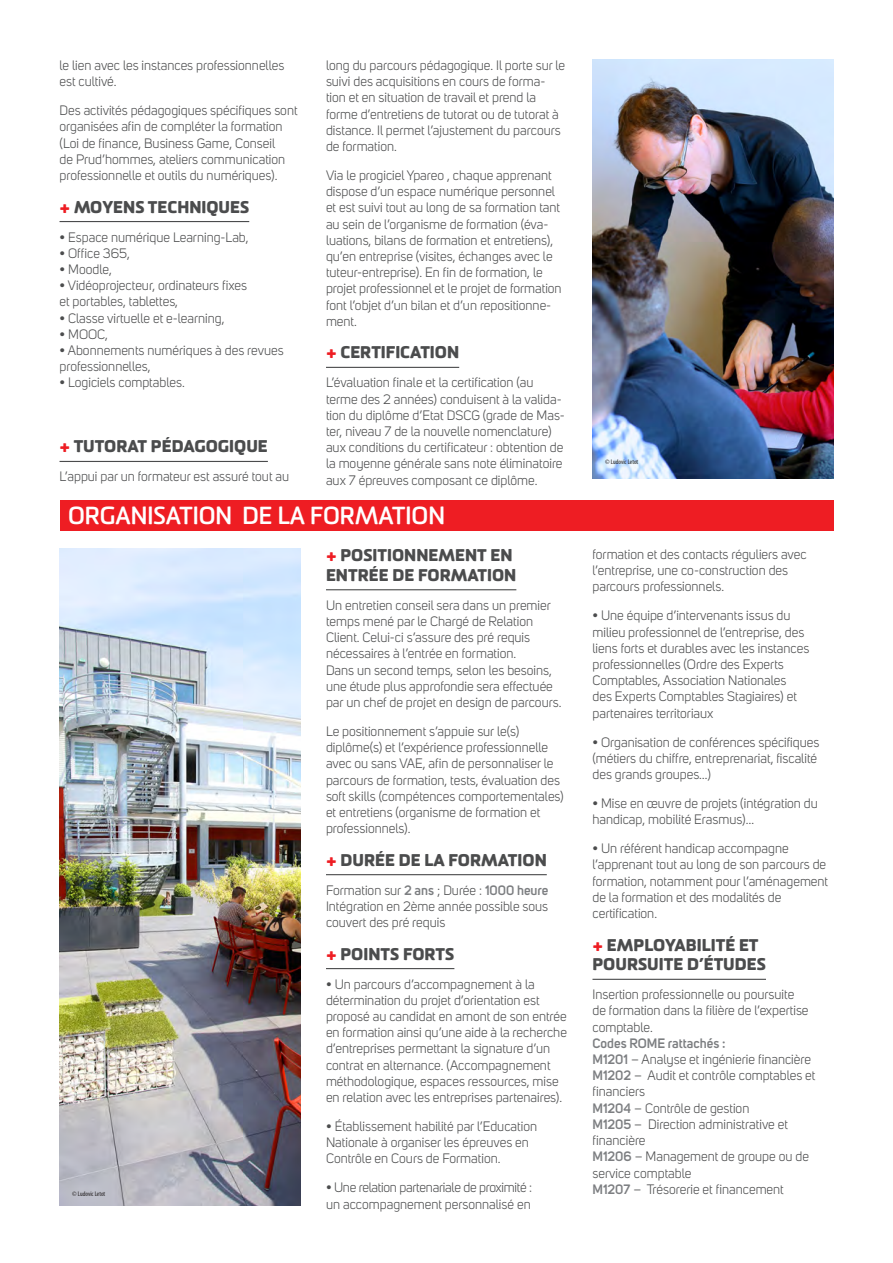
<style>
.page{position:relative;width:893px;height:1263px;background:#fff}
.page>*{position:absolute;margin:0;border:0;box-sizing:border-box;transform-origin:0 0}
.t1{font:700 24px "Sommet Rounded";color:#fff}
.t2{font:800 16.5px/19.8px "Sommet Rounded";color:#4b4c4d}
.t3{font:13.5px/16.2px "Uni Sans";color:#4b4c4d}
.t4{font:13.5px/16.2px "Uni Sans";letter-spacing:-.02em;color:#4b4c4d}
.t5{font:condensed 6.75px "Myriad Pro";color:#231f20}
.s1{color:#ee1d23}
.s2{font-weight:600;color:#7c7e81}
</style>
<div class="page">
<hr style="left:60px;top:221px;width:189px;height:1px;background:#4b4c4d">
<hr style="left:60px;top:461px;width:208px;height:1px;background:#4b4c4d">
<hr style="left:326px;top:367px;width:133px;height:1px;background:#4b4c4d">
<img style="left:592px;top:60px;width:241px;height:419px">
<hr style="left:326px;top:589px;width:190px;height:1px;background:#4b4c4d">
<hr style="left:326px;top:874px;width:221px;height:1px;background:#4b4c4d">
<hr style="left:326px;top:968px;width:128px;height:1px;background:#4b4c4d">
<hr style="left:592px;top:979px;width:174px;height:1px;background:#4b4c4d">
<div style="left:60px;top:499px;width:773px;height:31px;background:#ee1d23"></div>
<img style="left:60px;top:549px;width:240px;height:656px">
<p class="t3" style="left:60px;top:57px;width:226px">le lien avec les instances professionnelles est cultivé.</p>
<p class="t3" style="left:60px;top:103px;width:240px">Des activités pédagogiques spécifiques sont organisées afin de compléter la formation (Loi de finance, Business Game, Conseil<br>de Prud’hommes, ateliers communication professionnelle et outils du numériques).</p>
<p class="t2" style="left:60px;top:196px;width:191px"><span class="s1">+</span> MOYENS TECHNIQUES</p>
<p class="t3" style="left:60px;top:229px;width:191px">• Espace numérique Learning-Lab,</p>
<p class="t3" style="left:60px;top:245px;width:72px">• Office 365,</p>
<p class="t3" style="left:60px;top:261px;width:54px">• Moodle,</p>
<p class="t3" style="left:60px;top:277px;width:189px">• Vidéoprojecteur, ordinateurs fixes et portables, tablettes,</p>
<p class="t3" style="left:60px;top:310px;width:166px">• Classe virtuelle et e-learning,</p>
<p class="t3" style="left:60px;top:326px;width:50px">• MOOC,</p>
<p class="t3" style="left:60px;top:342px;width:226px">• Abonnements numériques à des revues professionnelles,</p>
<p class="t3" style="left:60px;top:375px;width:127px">• Logiciels comptables.</p>
<p class="t2" style="left:60px;top:436px;width:210px"><span class="s1">+</span> TUTORAT PÉDAGOGIQUE</p>
<p class="t3" style="left:60px;top:469px;width:231px">L’appui par un formateur est assuré tout au</p>
<p class="t3" style="left:326px;top:57px;width:241px">long du parcours pédagogique. Il porte sur le suivi des acquisitions en cours de forma&shy;tion et en situation de travail et prend la forme d’entretiens de tutorat ou de tutorat à distance. Il permet l’ajustement du parcours de formation.</p>
<p class="t3" style="left:326px;top:167px;width:237px">Via le progiciel Ypareo , chaque apprenant dispose d’un espace numérique personnel et est suivi tout au long de sa formation tant au sein de l’organisme de formation (éva&shy;luations, bilans de formation et entretiens), qu’en entreprise (visites, échanges avec le tuteur-entreprise). En fin de formation, le projet professionnel et le projet de formation font l’objet d’un bilan et d’un repositionne&shy;ment.</p>
<p class="t2" style="left:326px;top:342px;width:135px"><span class="s1">+</span> CERTIFICATION</p>
<p class="t3" style="left:326px;top:375px;width:240px">L’évaluation finale et la certification (au terme des 2 années) conduisent à la valida&shy;tion du diplôme d’Etat DSCG (grade de Mas&shy;ter, niveau 7 de la nouvelle nomenclature) aux conditions du certificateur : obtention de la moyenne générale sans note éliminatoire aux 7 épreuves composant ce diplôme.</p>
<p class="t1" style="left:68px;top:500px;width:378px">ORGANISATION DE LA FORMATION</p>
<p class="t5" style="left:72px;top:1190px;width:35px">© Ludovic Letot</p>
<p class="t2" style="left:326px;top:544px;width:192px"><span class="s1">+</span> POSITIONNEMENT EN<br>ENTRÉE DE FORMATION</p>
<p class="t3" style="left:326px;top:597px;width:237px">Un entretien conseil sera dans un premier temps mené par le Chargé de Relation Client. Celui-ci s’assure des pré requis nécessaires à l’entrée en formation.<br>Dans un second temps, selon les besoins, une étude plus approfondie sera effectuée par un chef de projet en design de parcours.</p>
<p class="t3" style="left:326px;top:723px;width:239px">Le positionnement s’appuie sur le(s) diplôme(s) et l’expérience professionnelle avec ou sans VAE, afin de personnaliser le parcours de formation, tests, évaluation des soft skills (compétences comportementales) et entretiens (organisme de formation et professionnels).</p>
<p class="t2" style="left:326px;top:849px;width:222px"><span class="s1">+</span> DURÉE DE LA FORMATION</p>
<p class="t3" style="left:326px;top:882px;width:224px;text-align:justify">Formation sur <span class="s2">2 ans</span> ; Durée : <span class="s2">1000 heure </span>Intégration en 2ème année possible sous couvert des pré requis</p>
<p class="t2" style="left:326px;top:943px;width:130px"><span class="s1">+</span> POINTS FORTS</p>
<p class="t3" style="left:326px;top:976px;width:242px">• Un parcours d’accompagnement à la détermination du projet d’orientation est proposé au candidat en amont de son entrée en formation ainsi qu’une aide à la recherche d’entreprises permettant la signature d’un contrat en alternance. (Accompagnement méthodologique, espaces ressources, mise en relation avec les entreprises partenaires).</p>
<p class="t3" style="left:326px;top:1118px;width:213px">• Établissement habilité par l’Education<br>Nationale à organiser les épreuves en<br>Contrôle en Cours de Formation.</p>
<p class="t4" style="left:326px;top:1179px;width:208px">• Une relation partenariale de proximité : un accompagnement personnalisé en</p>
<p class="t5" style="left:605px;top:458px;width:35px">© Ludovic Letot</p>
<p class="t3" style="left:592px;top:546px;width:216px">formation et des contacts réguliers avec l’entreprise, une co-construction des parcours professionnels.</p>
<p class="t3" style="left:592px;top:608px;width:218px">• Une équipe d’intervenants issus du milieu professionnel de l’entreprise, des liens forts et durables avec les instances professionnelles (Ordre des Experts Comptables, Association Nationales<br>des Experts Comptables Stagiaires) et partenaires territoriaux</p>
<p class="t3" style="left:592px;top:734px;width:228px">• Organisation de conférences spécifiques (métiers du chiffre, entreprenariat, fiscalité des grands groupes…)</p>
<p class="t3" style="left:592px;top:795px;width:227px">• Mise en œuvre de projets (intégration du handicap, mobilité Erasmus)…</p>
<p class="t3" style="left:592px;top:840px;width:237px">• Un référent handicap accompagne l’apprenant tout au long de son parcours de formation, notamment pour l’aménagement de la formation et des modalités de certification.</p>
<p class="t2" style="left:592px;top:934px;width:175px"><span class="s1">+</span> EMPLOYABILITÉ ET<br>POURSUITE D’ÉTUDES</p>
<p class="t3" style="left:592px;top:986px;width:224px">Insertion professionnelle ou poursuite<br>de formation dans la filière de l’expertise comptable.<br><span class="s2">Codes ROME rattachés :<br>M1201</span> – Analyse et ingénierie financière<br><span class="s2">M1202</span> – Audit et contrôle comptables et financiers<br><span class="s2">M1204</span> – Contrôle de gestion<br><span class="s2">M1205</span> – Direction administrative et financière<br><span class="s2">M1206</span> – Management de groupe ou de service comptable<br><span class="s2">M1207</span> – Trésorerie et financement</p>
</div>
